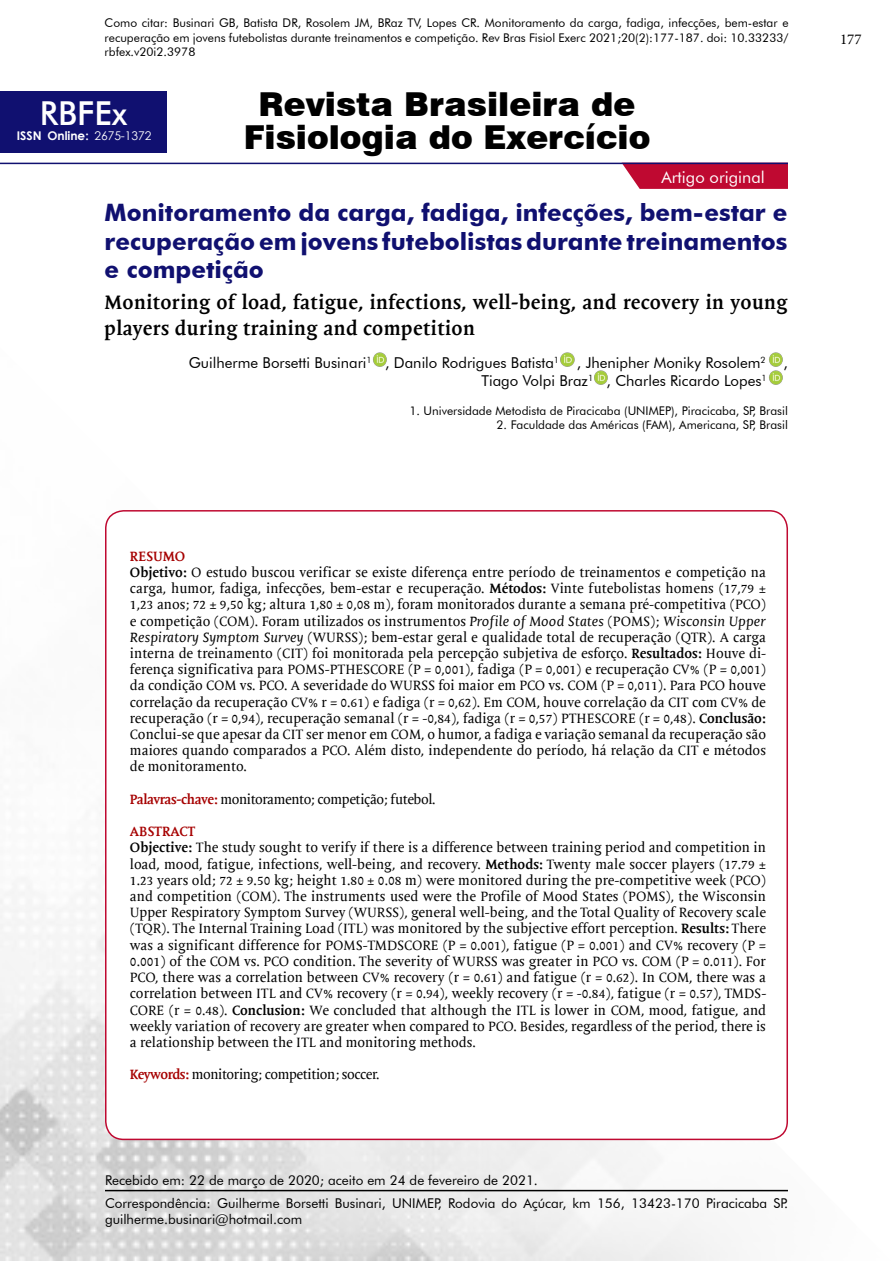
<style>
.page{position:relative;width:893px;height:1263px;background:#fff}
.page>*{position:absolute;margin:0;border:0;box-sizing:border-box;transform-origin:0 0}
.t1{font:900 33px "Swiss 721 BT";color:#000}
.t2{font:500 33px "Futura BT";color:#fff}
.t3{font:700 24px/28.8px "Futura BT";color:#101070;text-align:justify}
.t4{font:700 19.5px/25.5px "Mantika Book W01";letter-spacing:.02em;color:#000}
.t5{font:16.5px "Futura BT";color:#fff}
.t6{font:15px/18px "Futura BT";color:#000}
.t7{font:15px "Minion Pro";color:#000}
.t8{font:13.5px/16.2px "Mantika Book W01";color:#000}
.t9{font:13.5px/16.2px "Futura BT";color:#000}
.t10{font:13.5px "Mantika Book W01";letter-spacing:-.03em;color:#000}
.t11{font:12px/14.4px "Futura BT";color:#000;text-align:justify}
.t12{font:700 12px "Century Gothic";color:#fff}
.s1{font-weight:400}
.s2{font-weight:700;color:#a60000}
.s3{font-weight:700}
.s4{font-style:italic}
</style>
<div class="page">
<img style="left:0;top:510px;width:788px;height:751px">
<div style="left:106px;top:511px;width:681px;height:628px;background:#fff;border-radius:18px"></div>
<hr style="left:105px;top:1190px;width:683px;height:1px;background:#000">
<div style="left:0;top:91px;width:167px;height:62px;background:#101070"></div>
<svg style="left:622px;top:164px;width:166px;height:25px;background:#c1173d"></svg>
<hr style="left:0;top:163px;width:788px;height:1px;background:#101070">
<img style="left:373px;top:352px;width:14px;height:15px">
<img style="left:560px;top:352px;width:15px;height:15px">
<img style="left:769px;top:352px;width:14px;height:15px">
<img style="left:769px;top:370px;width:14px;height:15px">
<img style="left:594px;top:370px;width:14px;height:15px">
<p class="t11" style="left:105px;top:16px;width:685px">Como citar: Businari GB, Batista DR, Rosolem JM, BRaz TV, Lopes CR. Monitoramento da carga, fadiga, infecções, bem-estar e recuperação em jovens futebolistas durante treinamentos e competição. Rev Bras Fisiol Exerc 2021;20(2):177-187. doi: 10.33233/ rbfex.v20i2.3978</p>
<h1 class="t1" style="left:259px;top:84px;width:378px">Revista Brasileira de</h1>
<h1 class="t2" style="left:40px;top:93px;width:89px">RBFEx</h1>
<p class="t12" style="left:17px;top:127px;width:136px">ISSN Online: <span class="s1">2675-1372</span></p>
<h1 class="t1" style="left:244px;top:117px;width:408px">Fisiologia do Exercício</h1>
<p class="t5" style="left:661px;top:167px;width:105px">Artigo original</p>
<h2 class="t3" style="left:105px;top:198px;width:684px">Monitoramento da carga, fadiga, infecções, bem-estar e recuperação em jovens futebolistas durante treinamentos e competição</h2>
<h3 class="t4" style="left:105px;top:290px;width:684px">Monitoring of load, fatigue, infections, well-being, and recovery in young players during training and competition</h3>
<p class="t6" style="left:481px;top:353px;width:308px;text-indent:-293px">Guilherme Borsetti Businari<sup>1</sup> , Danilo Rodrigues Batista<sup>1</sup> , Jhenipher Moniky Rosolem<sup>2</sup> ,<br>Tiago Volpi Braz<sup>1</sup> , Charles Ricardo Lopes<sup>1</sup></p>
<p class="t11" style="left:409px;top:403px;width:380px">1. Universidade Metodista de Piracicaba (UNIMEP), Piracicaba, SP, Brasil</p>
<p class="t11" style="left:496px;top:417px;width:293px">2. Faculdade das Américas (FAM), Americana, SP, Brasil</p>
<p class="t8" style="left:130px;top:548px;width:638px"><span class="s2">RESUMO<br></span><span class="s3">Objetivo:</span> O estudo buscou verificar se existe diferença entre período de treinamentos e competição na carga, humor, fadiga, infecções, bem-estar e recuperação. <span class="s3">Métodos:</span> Vinte futebolistas homens (17,79 ± 1,23 anos; 72 ± 9,50 kg; altura 1,80 ± 0,08 m), foram monitorados durante a semana pré-competitiva (PCO) e competição (COM). Foram utilizados os instrumentos <span class="s4">Profile of Mood States</span> (POMS); <span class="s4">Wisconsin Upper Respiratory Symptom Survey</span> (WURSS); bem-estar geral e qualidade total de recuperação (QTR). A carga interna de treinamento (CIT) foi monitorada pela percepção subjetiva de esforço. <span class="s3">Resultados:</span> Houve di&shy;ferença significativa para POMS-PTHESCORE (P = 0,001), fadiga (P = 0,001) e recuperação CV% (P = 0,001) da condição COM vs. PCO. A severidade do WURSS foi maior em PCO vs. COM (P = 0,011). Para PCO houve correlação da recuperação CV% r = 0.61) e fadiga (r = 0,62). Em COM, houve correlação da CIT com CV% de recuperação (r = 0,94), recuperação semanal (r = -0,84), fadiga (r = 0,57) PTHESCORE (r = 0,48). <span class="s3">Conclusão:<br></span>Conclui-se que apesar da CIT ser menor em COM, o humor, a fadiga e variação semanal da recuperação são maiores quando comparados a PCO. Além disto, independente do período, há relação da CIT e métodos de monitoramento.</p>
<p class="t10" style="left:130px;top:791px;width:307px"><span class="s2">Palavras-chave:</span> monitoramento; competição; futebol.</p>
<p class="t8" style="left:130px;top:824px;width:638px"><span class="s2">ABSTRACT<br></span><span class="s3">Objective:</span> The study sought to verify if there is a difference between training period and competition in load, mood, fatigue, infections, well-being, and recovery. <span class="s3">Methods:</span> Twenty male soccer players (17.79 ± 1.23 years old; 72 ± 9.50 kg; height 1.80 ± 0.08 m) were monitored during the pre-competitive week (PCO) and competition (COM). The instruments used were the Profile of Mood States (POMS), the Wisconsin Upper Respiratory Symptom Survey (WURSS), general well-being, and the Total Quality of Recovery scale (TQR). The Internal Training Load (ITL) was monitored by the subjective effort perception. <span class="s3">Results:</span> There was a significant difference for POMS-TMDSCORE (P = 0.001), fatigue (P = 0.001) and CV% recovery (P = 0.001) of the COM vs. PCO condition. The severity of WURSS was greater in PCO vs. COM (P = 0.011). For PCO, there was a correlation between CV% recovery (r = 0.61) and fatigue (r = 0.62). In COM, there was a correlation between ITL and CV% recovery (r = 0.94), weekly recovery (r = -0.84), fatigue (r = 0.57), TMDS-CORE (r = 0.48). <span class="s3">Conclusion:</span> We concluded that although the ITL is lower in COM, mood, fatigue, and weekly variation of recovery are greater when compared to PCO. Besides, regardless of the period, there is a relationship between the ITL and monitoring methods.</p>
<p class="t10" style="left:130px;top:1067px;width:251px"><span class="s2">Keywords:</span> monitoring; competition; soccer.</p>
<p class="t9" style="left:105px;top:1171px;width:434px">Recebido em: 22 de março de 2020; aceito em 24 de fevereiro de 2021.</p>
<p class="t9" style="left:105px;top:1195px;width:684px">Correspondência: Guilherme Borsetti Businari, UNIMEP, Rodovia do Açúcar, km 156, 13423-170 Piracicaba SP. guilherme.businari@hotmail.com</p>
<p class="t7" style="left:840px;top:29px;width:23px">177</p>
</div>
